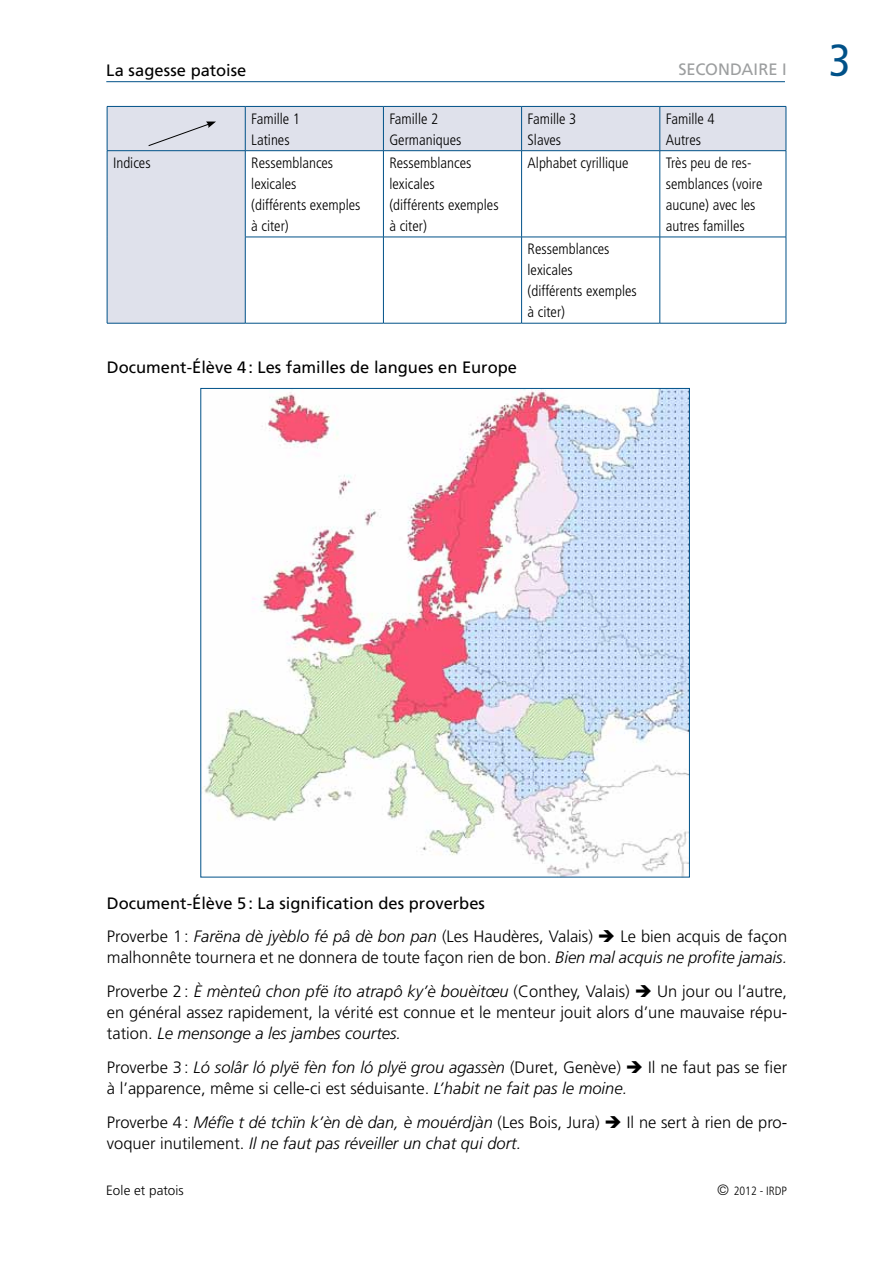
<style>
.page{position:relative;width:893px;height:1263px;background:#fff}
.page>*{position:absolute;margin:0;border:0;box-sizing:border-box;transform-origin:0 0}
.t1{font:condensed 45px "Frutiger";color:#005188}
.t2{font:300 16.5px/33.8px "Frutiger";color:#000}
.t3{font:italic 300 16.5px/21px "Frutiger";color:#000}
.t4{font:16.5px "Frutiger";color:#000}
.t5{font:16.5px "Frutiger";color:#9c9e9f}
.t6{font:300 condensed 15px/21px "Frutiger";color:#000}
.t7{font:300 13.5px "Frutiger";color:#000}
.t8{font:300 condensed 12px "Frutiger";color:#000}
.s1{font-style:inherit}
.s2{font-weight:400}
.s3{font-style:italic}
.s4{font-style:normal}
.s5{font-size:15px}
</style>
<div class="page">
<hr style="left:106px;top:81px;width:679px;height:1px;background:#005188">
<svg style="left:108px;top:107px;width:678px;height:216px"></svg>
<hr style="left:245px;top:107px;width:1px;height:43px;background:#005188">
<hr style="left:383px;top:107px;width:1px;height:43px;background:#005188">
<hr style="left:521px;top:107px;width:1px;height:43px;background:#005188">
<hr style="left:660px;top:107px;width:1px;height:43px;background:#005188">
<hr style="left:383px;top:151px;width:1px;height:86px;background:#005188">
<hr style="left:521px;top:151px;width:1px;height:86px;background:#005188">
<hr style="left:660px;top:151px;width:1px;height:86px;background:#005188">
<hr style="left:245px;top:237px;width:138px;height:1px;background:#005188">
<hr style="left:383px;top:237px;width:139px;height:1px;background:#005188">
<hr style="left:383px;top:237px;width:1px;height:86px;background:#005188">
<hr style="left:522px;top:237px;width:138px;height:1px;background:#005188">
<hr style="left:521px;top:237px;width:1px;height:86px;background:#005188">
<hr style="left:660px;top:237px;width:126px;height:1px;background:#005188">
<hr style="left:660px;top:237px;width:1px;height:86px;background:#005188">
<hr style="left:786px;top:151px;width:1px;height:86px;background:#005188">
<hr style="left:786px;top:237px;width:1px;height:86px;background:#005188">
<hr style="left:245px;top:323px;width:138px;height:1px;background:#005188">
<hr style="left:383px;top:323px;width:139px;height:1px;background:#005188">
<hr style="left:522px;top:323px;width:138px;height:1px;background:#005188">
<hr style="left:660px;top:323px;width:126px;height:1px;background:#005188">
<hr style="left:107px;top:106px;width:138px;height:1px;background:#005188">
<hr style="left:107px;top:107px;width:1px;height:43px;background:#005188">
<hr style="left:245px;top:106px;width:138px;height:1px;background:#005188">
<hr style="left:383px;top:106px;width:139px;height:1px;background:#005188">
<hr style="left:522px;top:106px;width:138px;height:1px;background:#005188">
<hr style="left:660px;top:106px;width:126px;height:1px;background:#005188">
<hr style="left:786px;top:107px;width:1px;height:43px;background:#005188">
<hr style="left:245px;top:150px;width:138px;height:1px;background:#005188">
<hr style="left:383px;top:150px;width:139px;height:1px;background:#005188">
<hr style="left:522px;top:150px;width:138px;height:1px;background:#005188">
<hr style="left:660px;top:150px;width:126px;height:1px;background:#005188">
<hr style="left:107px;top:150px;width:138px;height:1px;background:#005188">
<hr style="left:107px;top:151px;width:1px;height:86px;background:#005188">
<hr style="left:245px;top:151px;width:1px;height:86px;background:#005188">
<hr style="left:107px;top:237px;width:1px;height:86px;background:#005188">
<hr style="left:245px;top:237px;width:1px;height:86px;background:#005188">
<hr style="left:107px;top:323px;width:138px;height:1px;background:#005188">
<img style="left:204px;top:390px;width:484px;height:485px">
<svg style="left:148px;top:122px;width:68px;height:25px;background:#d3d5de"></svg>
<p class="t4" style="left:106px;top:61px;width:142px">La sagesse patoise</p>
<p class="t5" style="left:678px;top:59px;width:110px">SECONDAIRE <span class="s1">I</span></p>
<p class="t6" style="left:251px;top:108px;width:50px">Famille 1<br>Latines</p>
<p class="t6" style="left:389px;top:108px;width:73px">Famille 2<br>Germaniques</p>
<p class="t6" style="left:528px;top:108px;width:50px">Famille 3<br>Slaves</p>
<p class="t6" style="left:666px;top:108px;width:50px">Famille 4<br>Autres</p>
<p class="t6" style="left:113px;top:152px;width:39px">Indices</p>
<p class="t6" style="left:251px;top:152px;width:111px">Ressemblances lexicales<br>(différents exemples à citer)</p>
<p class="t6" style="left:389px;top:152px;width:111px">Ressemblances lexicales<br>(différents exemples à citer)</p>
<p class="t6" style="left:528px;top:152px;width:102px">Alphabet cyrillique</p>
<p class="t6" style="left:666px;top:152px;width:98px">Très peu de res&shy;semblances (voire aucune) avec les autres familles</p>
<p class="t6" style="left:528px;top:239px;width:111px">Ressemblances lexicales<br>(différents exemples à citer)</p>
<p class="t4" style="left:107px;top:357px;width:412px">Document-Élève 4: Les familles de langues en Europe</p>
<h1 class="t1" style="left:829px;top:34px;width:23px">3</h1>
<p class="t2" style="left:107px;top:886px;width:682px"><span class="s2">Document-Élève 5: La signification des proverbes<br></span>Proverbe 1: <span class="s3">Farëna dè jyèblo fé pâ dè bon pan</span> (Les Haudères, Valais) ➔ Le bien acquis de façon</p>
<p class="t2" style="left:107px;top:941px;width:682px">malhonnête tournera et ne donnera de toute façon rien de bon. <span class="s3">Bien mal acquis ne profite jamais.<br></span>Proverbe 2: <span class="s3">È mènteû chon pfë íto atrapô ky’è bouèitœu</span> (Conthey, Valais) ➔ Un jour ou l’autre,</p>
<p class="t2" style="left:107px;top:1002px;width:682px;line-height:21px">en général assez rapidement, la vérité est connue et le menteur jouit alors d’une mauvaise répu&shy;tation. <span class="s3">Le mensonge a les jambes courtes.</span></p>
<p class="t2" style="left:107px;top:1057px;width:682px;line-height:21px">Proverbe 3: <span class="s3">Ló solâr ló plyë fèn fon ló plyë grou agassèn</span> (Duret, Genève) ➔ Il ne faut pas se fier à l’apparence, même si celle-ci est séduisante. <span class="s3">L’habit ne fait pas le moine.</span></p>
<p class="t3" style="left:107px;top:1112px;width:682px"><span class="s4">Proverbe 4:</span> Méfîe t dé tchïn k’èn dè dan, è mouérdjàn <span class="s4">(Les Bois, Jura)</span> ➔ <span class="s4">Il ne sert à rien de pro&shy;voquer inutilement.</span> Il ne faut pas réveiller un chat qui dort.</p>
<p class="t7" style="left:106px;top:1183px;width:79px">Eole et patois</p>
<p class="t8" style="left:717px;top:1184px;width:71px"><span class="s5">©</span> 2012 - IRDP</p>
</div>
